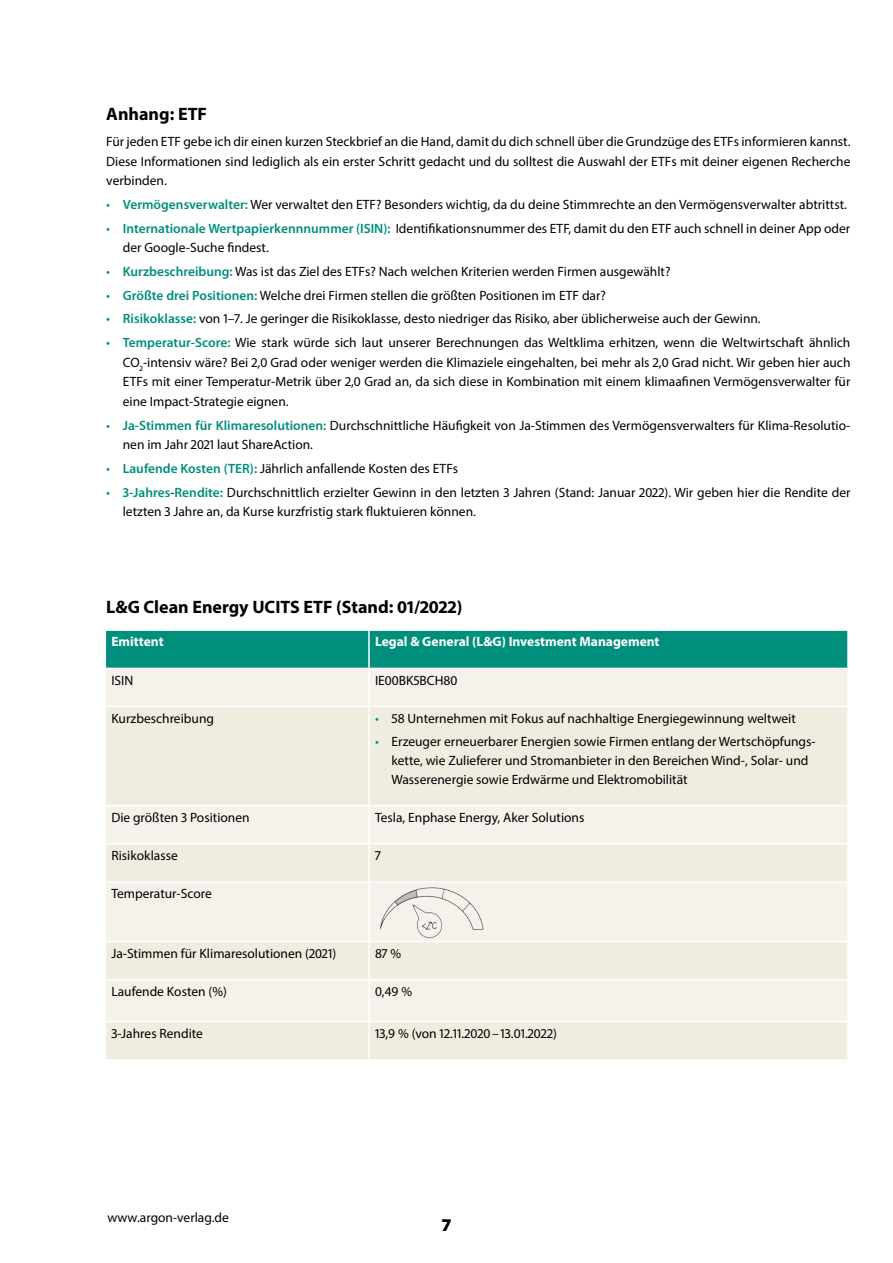
<style>
.page{position:relative;width:893px;height:1263px;background:#fff}
.page>*{position:absolute;margin:0;border:0;box-sizing:border-box;transform-origin:0 0}
.Tabellentext{font:700 18px "Myriad Pro";color:#000}
.t1{font:900 18px "Myriad Pro";color:#000}
.Bibliographie{font:13.5px/19.5px "Myriad Pro";color:#000}
.Tabellentext-2{font:13.5px/18.9px "Myriad Pro";color:#000}
.Tabellentext-3{font:700 13.5px "Myriad Pro";color:#fff}
.s1{font-style:italic;color:#008e7d}
.s2{font-weight:600;color:#008e7d}
</style>
<div class="page">
<div style="left:106px;top:631px;width:741px;height:37px;background:#008e7d"></div>
<div style="left:106px;top:669px;width:741px;height:37px;background:#f6f2eb"></div>
<svg style="left:106px;top:707px;width:741px;height:352px;background:#f2eee4"></svg>
<hr style="left:368px;top:669px;width:2px;height:37px;background:#fff">
<hr style="left:368px;top:707px;width:2px;height:98px;background:#fff">
<hr style="left:105px;top:805px;width:264px;height:1px;background:#fff">
<hr style="left:369px;top:805px;width:480px;height:1px;background:#fff">
<hr style="left:368px;top:806px;width:2px;height:37px;background:#fff">
<hr style="left:105px;top:843px;width:264px;height:1px;background:#fff">
<hr style="left:369px;top:843px;width:480px;height:1px;background:#fff">
<hr style="left:368px;top:844px;width:2px;height:37px;background:#fff">
<hr style="left:105px;top:881px;width:264px;height:2px;background:#fff">
<hr style="left:369px;top:881px;width:480px;height:2px;background:#fff">
<hr style="left:368px;top:883px;width:2px;height:58px;background:#fff">
<hr style="left:105px;top:941px;width:264px;height:1px;background:#fff">
<hr style="left:369px;top:941px;width:480px;height:1px;background:#fff">
<hr style="left:368px;top:942px;width:2px;height:37px;background:#fff">
<hr style="left:105px;top:979px;width:264px;height:1px;background:#fff">
<hr style="left:369px;top:979px;width:480px;height:1px;background:#fff">
<hr style="left:368px;top:980px;width:2px;height:41px;background:#fff">
<hr style="left:105px;top:1021px;width:264px;height:1px;background:#fff">
<hr style="left:369px;top:1021px;width:480px;height:1px;background:#fff">
<hr style="left:368px;top:1022px;width:2px;height:37px;background:#fff">
<hr style="left:368px;top:631px;width:2px;height:37px;background:#fff">
<img style="left:375px;top:884px;width:113px;height:55px">
<p class="Tabellentext" style="left:106px;top:102px;width:102px">Anhang: ETF</p>
<p class="Bibliographie" style="left:106px;top:132px;width:746px;text-align:justify">Für jeden ETF gebe ich dir einen kurzen Steckbrief an die Hand, damit du dich schnell über die Grundzüge des ETFs informieren kannst.<br>Diese Informationen sind lediglich als ein erster Schritt gedacht und du solltest die Auswahl der ETFs mit deiner eigenen Recherche verbinden.</p>
<p class="Bibliographie" style="left:106px;top:194px;width:742px"><span class="s1">•</span> <span class="s2">Vermögensverwalter:</span> Wer verwaltet den ETF? Besonders wichtig, da du deine Stimmrechte an den Vermögensverwalter abtrittst.</p>
<p class="Bibliographie" style="left:123px;top:218px;width:729px;text-indent:-16px"><span class="s1">•</span> <span class="s2">Internationale Wertpapierkennnummer (ISIN):</span> Identifikationsnummer des ETF, damit du den ETF auch schnell in deiner App oder der Google-Suche findest.</p>
<p class="Bibliographie" style="left:106px;top:261px;width:566px"><span class="s1">•</span> <span class="s2">Kurzbeschreibung:</span> Was ist das Ziel des ETFs? Nach welchen Kriterien werden Firmen ausgewählt?</p>
<p class="Bibliographie" style="left:106px;top:285px;width:501px"><span class="s1">•</span> <span class="s2">Größte drei Positionen:</span> Welche drei Firmen stellen die größten Positionen im ETF dar?</p>
<p class="Bibliographie" style="left:106px;top:309px;width:656px"><span class="s1">•</span> <span class="s2">Risikoklasse:</span> von 1–7. Je geringer die Risikoklasse, desto niedriger das Risiko, aber üblicherweise auch der Gewinn.</p>
<p class="Bibliographie" style="left:123px;top:333px;width:729px;text-align:justify;text-indent:-16px"><span class="s1">•</span> <span class="s2">Temperatur-Score:</span> Wie stark würde sich laut unserer Berechnungen das Weltklima erhitzen, wenn die Weltwirtschaft ähnlich CO<sub>2</sub>-intensiv wäre? Bei 2,0 Grad oder weniger werden die Klimaziele eingehalten, bei mehr als 2,0 Grad nicht. Wir geben hier auch ETFs mit einer Temperatur-Metrik über 2,0 Grad an, da sich diese in Kombination mit einem klimaafinen Vermögensverwalter für eine Impact-Strategie eignen.</p>
<p class="Bibliographie" style="left:123px;top:415px;width:729px;text-indent:-16px"><span class="s1">•</span> <span class="s2">Ja-Stimmen für Klimaresolutionen:</span> Durchschnittliche Häufigkeit von Ja-Stimmen des Vermögensverwalters für Klima-Resolutio&shy;nen im Jahr 2021 laut ShareAction.</p>
<p class="Bibliographie" style="left:106px;top:458px;width:353px"><span class="s1">•</span> <span class="s2">Laufende Kosten (TER):</span> Jährlich anfallende Kosten des ETFs</p>
<p class="Bibliographie" style="left:123px;top:482px;width:729px;text-indent:-16px"><span class="s1">•</span> <span class="s2">3-Jahres</span>-<span class="s2">Rendite:</span> Durchschnittlich erzielter Gewinn in den letzten 3 Jahren (Stand: Januar 2022). Wir geben hier die Rendite der letzten 3 Jahre an, da Kurse kurzfristig stark fluktuieren können.</p>
<p class="Tabellentext" style="left:106px;top:595px;width:358px">L&amp;G Clean Energy UCITS ETF (Stand: 01/2022)</p>
<p class="Tabellentext-3" style="left:111px;top:633px;width:54px">Emittent</p>
<p class="Tabellentext-3" style="left:375px;top:633px;width:286px">Legal &amp; General (L&amp;G) Investment Management</p>
<p class="Tabellentext-2" style="left:111px;top:670px;width:23px">ISIN</p>
<p class="Tabellentext-2" style="left:375px;top:670px;width:84px">IE00BK5BCH80</p>
<p class="Tabellentext-2" style="left:111px;top:709px;width:104px">Kurzbeschreibung</p>
<p class="Tabellentext-2" style="left:375px;top:709px;width:422px"><span class="s1">•</span> 58 Unternehmen mit Fokus auf nachhaltige Energiegewinnung weltweit</p>
<p class="Tabellentext-2" style="left:391px;top:732px;width:426px;text-indent:-17px"><span class="s1">•</span> Erzeuger erneuerbarer Energien sowie Firmen entlang der Wertschöpfungs&shy;kette, wie Zulieferer und Stromanbieter in den Bereichen Wind-, Solar- und<br>Wasserenergie sowie Erdwärme und Elektromobilität</p>
<p class="Tabellentext-2" style="left:111px;top:807px;width:140px">Die größten 3 Positionen</p>
<p class="Tabellentext-2" style="left:375px;top:807px;width:211px">Tesla, Enphase Energy, Aker Solutions</p>
<p class="Tabellentext-2" style="left:111px;top:846px;width:68px">Risikoklasse</p>
<p class="Tabellentext-2" style="left:375px;top:846px;width:7px">7</p>
<p class="Tabellentext-2" style="left:111px;top:884px;width:102px">Temperatur-Score</p>
<p class="Tabellentext-2" style="left:111px;top:943px;width:226px">Ja-Stimmen für Klimaresolutionen (2021)</p>
<p class="Tabellentext-2" style="left:375px;top:943px;width:28px">87 %</p>
<p class="Tabellentext-2" style="left:111px;top:982px;width:117px">Laufende Kosten (%)</p>
<p class="Tabellentext-2" style="left:375px;top:982px;width:39px">0,49 %</p>
<p class="Tabellentext-2" style="left:111px;top:1023px;width:93px">3-Jahres Rendite</p>
<p class="Tabellentext-2" style="left:375px;top:1023px;width:183px">13,9 % (von 12.11.2020– 13.01.2022)</p>
<p class="Bibliographie" style="left:107px;top:1207px;width:123px">www.argon-verlag.de</p>
<h1 class="t1" style="left:442px;top:1215px;width:10px">7</h1>
</div>
